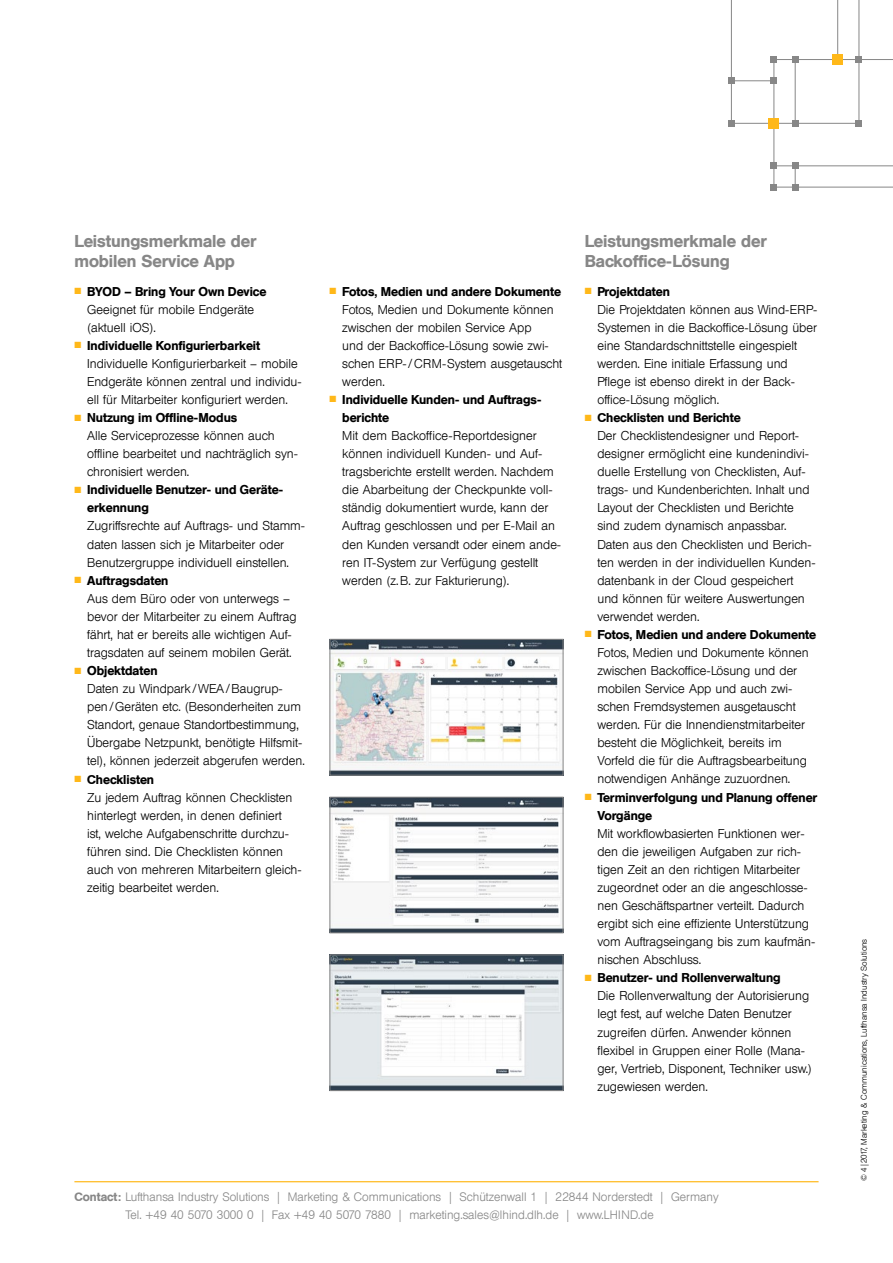
<style>
.page{position:relative;width:893px;height:1263px;background:#fff}
.page>*{position:absolute;margin:0;border:0;box-sizing:border-box;transform-origin:0 0}
.t1{font:500 17.1px/19.5px "Lufthansa";color:#878787}
.t2{font:300 12.75px/18px "Lufthansa";color:#000}
.t3{font:500 12.75px/18px "Lufthansa";color:#000}
.t4{font:300 12.15px/18px "Lufthansa";color:#878787}
.t5{font:300 8.25px "Lufthansa";color:#000}
.s1{color:#ffb819}
.s2{font-weight:500}
</style>
<div class="page">
<hr style="left:74px;top:1181px;width:745px;height:1px;background:#ffb819">
<img style="left:332px;top:799px;width:229px;height:132px">
<div style="left:330px;top:797px;width:233px;height:136px;border:1px solid #878787"></div>
<img style="left:332px;top:956px;width:229px;height:133px">
<div style="left:330px;top:954px;width:233px;height:137px;border:1px solid #878787"></div>
<img style="left:332px;top:641px;width:229px;height:132px">
<div style="left:330px;top:639px;width:233px;height:136px;border:1px solid #878787"></div>
<hr style="left:731px;top:123px;width:128px;height:1px;background:#878787">
<hr style="left:731px;top:80px;width:43px;height:1px;background:#878787">
<hr style="left:774px;top:165px;width:119px;height:1px;background:#878787">
<hr style="left:774px;top:59px;width:119px;height:1px;background:#878787">
<hr style="left:774px;top:187px;width:119px;height:1px;background:#878787">
<hr style="left:773px;top:60px;width:1px;height:127px;background:#878787">
<hr style="left:731px;top:0;width:1px;height:123px;background:#878787">
<hr style="left:837px;top:0;width:1px;height:60px;background:#878787">
<hr style="left:859px;top:0;width:1px;height:123px;background:#878787">
<div style="left:832px;top:54px;width:11px;height:11px;background:#ffb819"></div>
<div style="left:769px;top:118px;width:10px;height:11px;background:#ffb819"></div>
<svg style="left:771px;top:163px;width:6px;height:6px"></svg>
<svg style="left:771px;top:184px;width:6px;height:6px"></svg>
<svg style="left:792px;top:163px;width:6px;height:27px"></svg>
<div style="left:856px;top:56px;width:6px;height:7px;background:#878787"></div>
<svg style="left:856px;top:120px;width:6px;height:6px"></svg>
<div style="left:728px;top:120px;width:7px;height:6px;background:#878787"></div>
<div style="left:728px;top:78px;width:7px;height:6px;background:#878787"></div>
<div style="left:771px;top:56px;width:6px;height:7px;background:#878787"></div>
<svg style="left:771px;top:78px;width:6px;height:6px"></svg>
<div style="left:792px;top:56px;width:6px;height:7px;background:#878787"></div>
<svg style="left:792px;top:120px;width:6px;height:6px"></svg>
<hr style="left:795px;top:60px;width:1px;height:63px;background:#878787">
<h1 class="t1" style="left:74px;top:232px;width:184px">Leistungsmerkmale der mobilen Service App</h1>
<p class="t2" style="left:87px;top:282px;width:181px;text-indent:-13px"><span class="s1">■</span> <span class="s2">BYOD – Bring Your Own Device<br></span>Geeignet für mobile Endgeräte (aktuell iOS).</p>
<p class="t2" style="left:87px;top:337px;width:216px;text-indent:-13px"><span class="s1">■</span> <span class="s2">Individuelle Konfigurierbarkeit </span>Individuelle Konfigurierbarkeit – mobile Endgeräte können zentral und individu&shy;ell für Mitarbeiter konfiguriert werden.</p>
<p class="t2" style="left:87px;top:409px;width:212px;text-indent:-13px"><span class="s1">■</span> <span class="s2">Nutzung im Offline-Modus<br></span>Alle Serviceprozesse können auch offline bearbeitet und nachträglich syn&shy;chronisiert werden.</p>
<p class="t3" style="left:87px;top:481px;width:198px;text-indent:-13px"><span class="s1">■</span> Individuelle Benutzer- und Geräte&shy;erkennung</p>
<p class="t2" style="left:87px;top:517px;width:219px">Zugriffsrechte auf Auftrags- und Stamm&shy;daten lassen sich je Mitarbeiter oder<br>Benutzergruppe individuell einstellen.</p>
<p class="t2" style="left:87px;top:571px;width:211px;text-indent:-13px"><span class="s1">■</span> <span class="s2">Auftragsdaten<br></span>Aus dem Büro oder von unterwegs – bevor der Mitarbeiter zu einem Auftrag fährt, hat er bereits alle wichtigen Auf&shy;tragsdaten auf seinem mobilen Gerät.</p>
<p class="t2" style="left:87px;top:662px;width:219px;text-indent:-13px"><span class="s1">■</span> <span class="s2">Objektdaten<br></span>Daten zu Windpark /WEA/Baugrup&shy;pen/Geräten etc. (Besonderheiten zum Standort, genaue Standortbestimmung, Übergabe Netzpunkt, benötigte Hilfsmit&shy;tel), können jederzeit abgerufen werden.</p>
<p class="t2" style="left:87px;top:770px;width:216px;text-indent:-13px"><span class="s1">■</span> <span class="s2">Checklisten<br></span>Zu jedem Auftrag können Checklisten hinterlegt werden, in denen definiert<br>ist, welche Aufgabenschritte durchzu&shy;führen sind. Die Checklisten können auch von mehreren Mitarbeitern gleich&shy;zeitig bearbeitet werden.</p>
<p class="t2" style="left:342px;top:282px;width:221px;text-indent:-13px"><span class="s1">■</span> <span class="s2">Fotos, Medien und andere Dokumente<br></span>Fotos, Medien und Dokumente können zwischen der mobilen Service App<br>und der Backoffice-Lösung sowie zwi&shy;schen ERP-/CRM-System ausgetauscht werden.</p>
<p class="t3" style="left:342px;top:391px;width:201px;text-indent:-13px"><span class="s1">■</span> Individuelle Kunden- und Auftrags&shy;berichte</p>
<p class="t2" style="left:342px;top:427px;width:220px">Mit dem Backoffice-Reportdesigner können individuell Kunden- und Auf&shy;tragsberichte erstellt werden. Nachdem die Abarbeitung der Checkpunkte voll&shy;ständig dokumentiert wurde, kann der Auftrag geschlossen und per E-Mail an den Kunden versandt oder einem ande&shy;ren IT-System zur Verfügung gestellt werden (z.B. zur Fakturierung).</p>
<h1 class="t1" style="left:585px;top:232px;width:184px">Leistungsmerkmale der<br>Backoffice-Lösung</h1>
<p class="t2" style="left:597px;top:282px;width:222px;text-indent:-13px"><span class="s1">■</span> <span class="s2">Projektdaten<br></span>Die Projektdaten können aus Wind-ERP-Systemen in die Backoffice-Lösung über eine Standardschnittstelle eingespielt werden. Eine initiale Erfassung und Pflege ist ebenso direkt in der Back&shy;office-Lösung möglich.</p>
<p class="t2" style="left:597px;top:409px;width:220px;text-indent:-13px"><span class="s1">■</span> <span class="s2">Checklisten und Berichte<br></span>Der Checklistendesigner und Report‑ designer ermöglicht eine kundenindivi&shy;duelle Erstellung von Checklisten, Auf&shy;trags- und Kundenberichten. Inhalt und Layout der Checklisten und Berichte sind zudem dynamisch anpassbar.<br>Daten aus den Checklisten und Berich&shy;ten werden in der individuellen Kunden&shy;datenbank in der Cloud gespeichert und können für weitere Auswertungen verwendet werden.</p>
<p class="t2" style="left:597px;top:626px;width:220px;text-indent:-13px"><span class="s1">■</span> <span class="s2">Fotos, Medien und andere Dokumente </span>Fotos, Medien und Dokumente können zwischen Backoffice-Lösung und der mobilen Service App und auch zwi&shy;schen Fremdsystemen ausgetauscht werden. Für die Innendienstmitarbeiter besteht die Möglichkeit, bereits im Vorfeld die für die Auftragsbearbeitung notwendigen Anhänge zuzuordnen.</p>
<p class="t3" style="left:597px;top:788px;width:221px;text-indent:-13px"><span class="s1">■</span> Terminverfolgung und Planung offener<br>Vorgänge</p>
<p class="t2" style="left:597px;top:824px;width:219px">Mit workflowbasierten Funktionen wer&shy;den die jeweiligen Aufgaben zur rich&shy;tigen Zeit an den richtigen Mitarbeiter zugeordnet oder an die angeschlosse&shy;nen Geschäftspartner verteilt. Dadurch ergibt sich eine effiziente Unterstützung vom Auftragseingang bis zum kaufmän&shy;nischen Abschluss.</p>
<p class="t2" style="left:597px;top:969px;width:216px;text-indent:-13px"><span class="s1">■</span> <span class="s2">Benutzer- und Rollenverwaltung<br></span>Die Rollenverwaltung der Autorisierung legt fest, auf welche Daten Benutzer zugreifen dürfen. Anwender können flexibel in Gruppen einer Rolle (Mana&shy;ger, Vertrieb, Disponent, Techniker usw.) zugewiesen werden.</p>
<p class="t4" style="left:125px;top:1188px;width:595px;text-indent:-51px"><span class="s2">Contact:</span> Lufthansa Industry Solutions | Marketing &amp; Communications | Schützenwall 1 | 22844 Norderstedt | Germany<br>Tel. +49 40 5070 3000 0 | Fax +49 40 5070 7880 | marketing.sales@lhind.dlh.de | www.LHIND.de</p>
<p class="t5" style="left:859px;top:1181px;width:244px;rotate:-90deg">© 4|2017, Marketing &amp; Communications, Lufthansa Industry Solutions</p>
</div>
